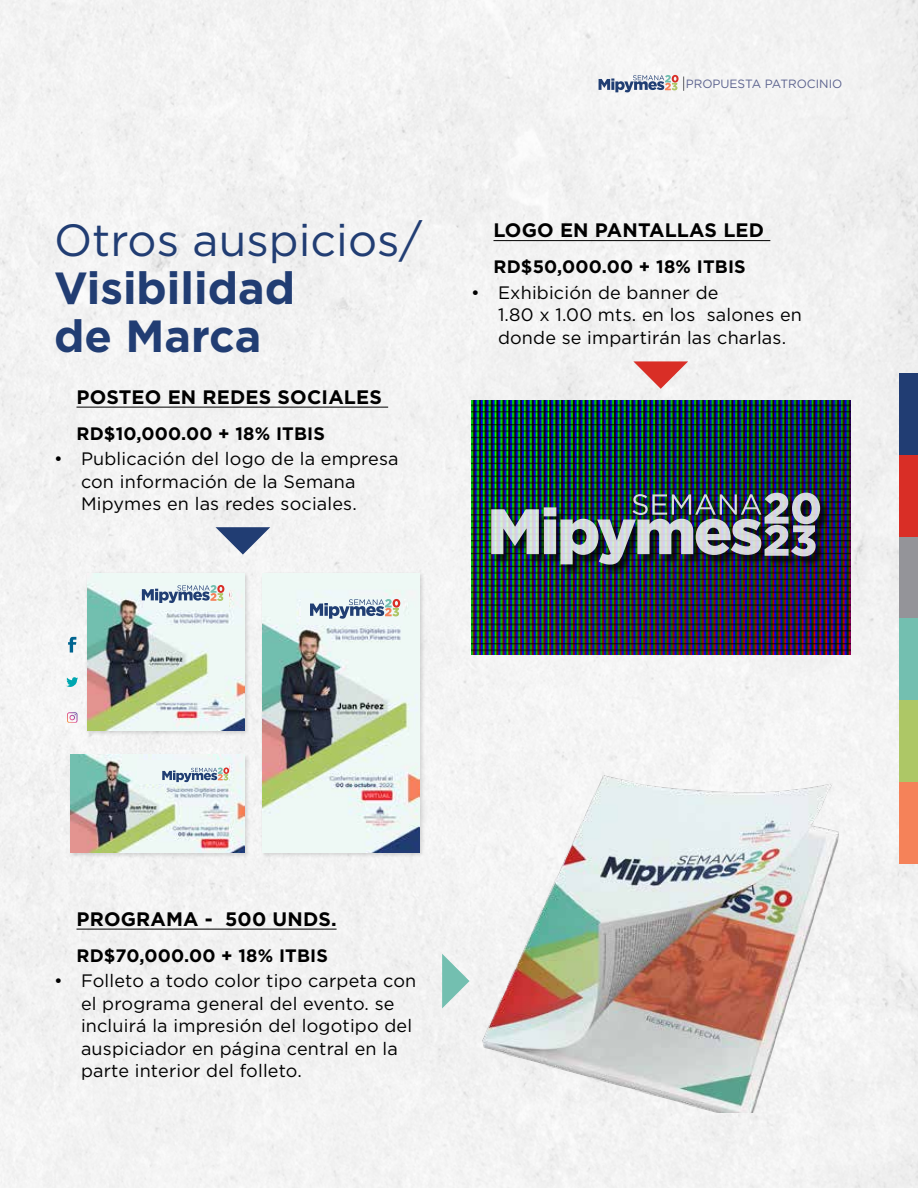
<style>
.page{position:relative;width:918px;height:1188px;background:#f3f3f3}
.page>*{position:absolute;margin:0;border:0;box-sizing:border-box;transform-origin:0 0}
.t1{font:700 45px/48px "Gotham Pro";color:#213d73}
.t2{font:45px "Gotham Pro";color:#213d73}
.t3{font:700 19.5px "Gotham Pro";letter-spacing:.01em;color:#000}
.t4{font:18px/22.5px "Gotham Pro";letter-spacing:.01em;color:#000}
.t5{font:700 18px "Gotham Pro";letter-spacing:.01em;color:#000}
.t6{font:12px "Gotham Pro";color:#5c638f}
</style>
<div class="page">
<div style="left:899px;top:373px;width:19px;height:82px;background:#213d73"></div>
<div style="left:899px;top:455px;width:19px;height:82px;background:#d92e26"></div>
<div style="left:899px;top:537px;width:19px;height:82px;background:#949499"></div>
<div style="left:899px;top:619px;width:19px;height:81px;background:#73bfb0"></div>
<div style="left:899px;top:700px;width:19px;height:82px;background:#adc766"></div>
<div style="left:899px;top:782px;width:19px;height:82px;background:#f58259"></div>
<svg style="left:599px;top:75px;width:85px;height:17px"></svg>
<hr style="left:76px;top:407px;width:312px;height:1px;background:#000">
<img style="left:479px;top:771px;width:362px;height:341px">
<img style="left:471px;top:400px;width:379px;height:254px">
<hr style="left:494px;top:240px;width:276px;height:1px;background:#000">
<div style="left:86px;top:572px;width:164px;height:164px;background:#000;opacity:.15"></div>
<img style="left:87px;top:574px;width:157px;height:156px">
<div style="left:261px;top:572px;width:164px;height:286px;background:#000;opacity:.15"></div>
<img style="left:263px;top:574px;width:157px;height:278px">
<div style="left:68px;top:753px;width:182px;height:106px;background:#000;opacity:.15"></div>
<img style="left:70px;top:755px;width:174px;height:97px">
<svg style="left:68px;top:637px;width:8px;height:16px"></svg>
<svg style="left:66px;top:677px;width:12px;height:10px"></svg>
<svg style="left:67px;top:712px;width:10px;height:11px"></svg>
<hr style="left:76px;top:929px;width:261px;height:1px;background:#000">
<svg style="left:442px;top:954px;width:27px;height:54px"></svg>
<svg style="left:216px;top:527px;width:54px;height:28px"></svg>
<svg style="left:633px;top:361px;width:55px;height:28px"></svg>
<div style="left:492px;top:494px;width:339px;height:81px;background:#000;opacity:.83"></div>
<img style="left:491px;top:493px;width:329px;height:72px">
<div style="left:145px;top:586px;width:84px;height:23px;background:#eff8f7"></div>
<div style="left:302px;top:598px;width:101px;height:27px;background:#eff8f7"></div>
<div style="left:137px;top:760px;width:92px;height:23px;background:#eff8f7"></div>
<svg style="left:142px;top:585px;width:82px;height:18px"></svg>
<svg style="left:310px;top:599px;width:90px;height:20px"></svg>
<svg style="left:162px;top:768px;width:67px;height:14px"></svg>
<p class="t6" style="left:686px;top:77px;width:158px">PROPUESTA PATROCINIO</p>
<h1 class="t2" style="left:54px;top:215px;width:370px">Otros auspicios/</h1>
<h1 class="t1" style="left:54px;top:263px;width:243px">Visibilidad de Marca</h1>
<p class="t3" style="left:76px;top:386px;width:307px">POSTEO EN REDES SOCIALES</p>
<p class="t5" style="left:76px;top:423px;width:250px">RD$10,000.00 + 18% ITBIS</p>
<p class="t4" style="left:81px;top:448px;width:319px;text-indent:-27px">• Publicación del logo de la empresa con información de la Semana<br>Mipymes en las redes sociales.</p>
<p class="t3" style="left:494px;top:219px;width:272px">LOGO EN PANTALLAS LED</p>
<p class="t5" style="left:494px;top:257px;width:254px">RD$50,000.00 + 18% ITBIS</p>
<p class="t4" style="left:498px;top:281px;width:305px;text-indent:-27px">• Exhibición de banner de<br>1.80 x 1.00 mts. en los salones en donde se impartirán las charlas.</p>
<p class="t3" style="left:76px;top:908px;width:262px">PROGRAMA - 500 UNDS.</p>
<p class="t5" style="left:76px;top:945px;width:253px">RD$70,000.00 + 18% ITBIS</p>
<p class="t4" style="left:81px;top:970px;width:337px;text-indent:-27px">• Folleto a todo color tipo carpeta con el programa general del evento. se incluirá la impresión del logotipo del auspiciador en página central en la parte interior del folleto.</p>
</div>
